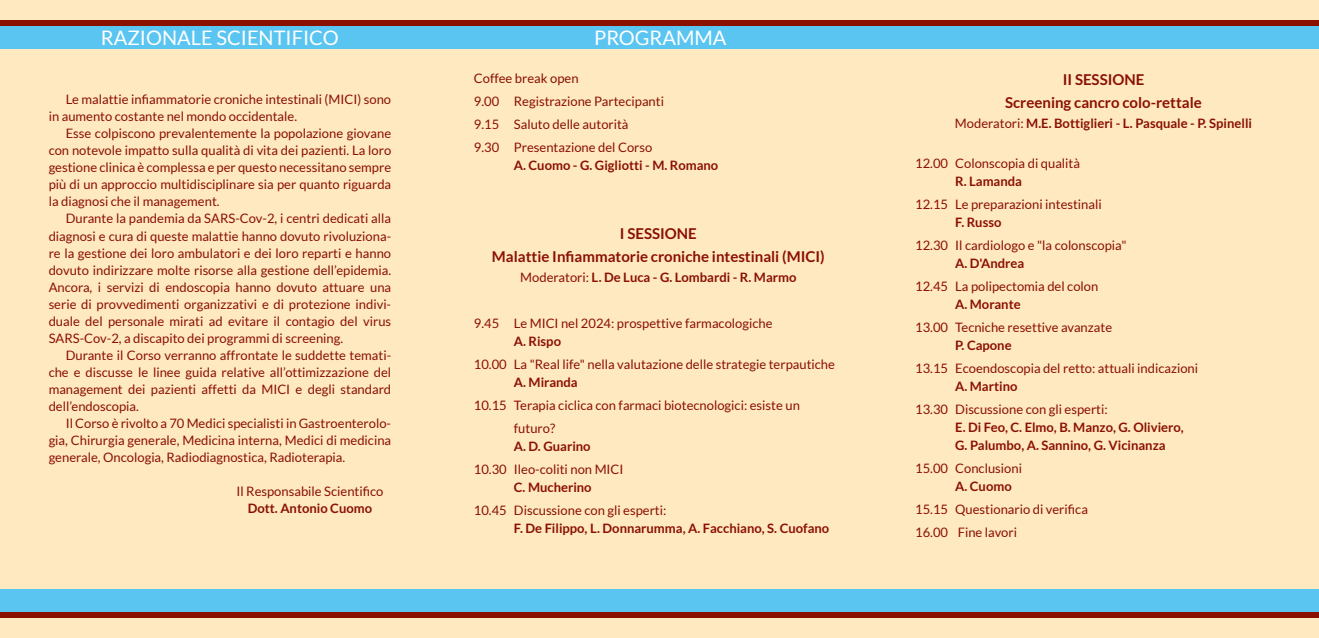
<style>
.page{position:relative;width:1319px;height:638px;background:#fff}
.page>*{position:absolute;margin:0;border:0;box-sizing:border-box;transform-origin:0 0}
.t1{font:20px "Lato";color:#fff}
.t2{font:700 15px/23px "Lato";color:#8a1002;text-align:center}
.t3{font:13px/17px "Lato";color:#8a1002}
.t4{font:700 13px/18px "Lato";color:#8a1002}
.s1{font-weight:400}
</style>
<div class="page">
<div style="left:0;top:0;width:1318px;height:638px;background:#ffe9c0"></div>
<div style="left:0;top:20px;width:1318px;height:28px;background:#5bc5f2"></div>
<div style="left:0;top:20px;width:1318px;height:5px;background:#8a1002"></div>
<div style="left:0;top:590px;width:1318px;height:28px;background:#5bc5f2"></div>
<div style="left:0;top:612px;width:1318px;height:6px;background:#8a1002"></div>
<h1 class="t1" style="left:101px;top:27px;width:239px">RAZIONALE SCIENTIFICO</h1>
<h1 class="t1" style="left:594px;top:27px;width:134px">PROGRAMMA</h1>
<p class="t3" style="left:49px;top:91px;width:344px;text-indent:17px">Le malattie infiammatorie croniche intestinali (MICI) sono in aumento costante nel mondo occidentale.</p>
<p class="t3" style="left:49px;top:125px;width:344px;text-align:justify;text-indent:17px">Esse colpiscono prevalentemente la popolazione giovane con notevole impatto sulla qualità di vita dei pazienti. La loro gestione clinica è complessa e per questo necessitano sempre più di un approccio multidisciplinare sia per quanto riguarda la diagnosi che il management.</p>
<p class="t3" style="left:49px;top:210px;width:344px;text-align:justify;text-indent:17px">Durante la pandemia da SARS-Cov-2, i centri dedicati alla diagnosi e cura di queste malattie hanno dovuto rivoluziona&shy;re la gestione dei loro ambulatori e dei loro reparti e hanno dovuto indirizzare molte risorse alla gestione dell’epidemia.<br>Ancora, i servizi di endoscopia hanno dovuto attuare una serie di provvedimenti organizzativi e di protezione indivi&shy;duale del personale mirati ad evitare il contagio del virus SARS-Cov-2, a discapito dei programmi di screening.</p>
<p class="t3" style="left:49px;top:346px;width:344px;text-align:justify;text-indent:17px">Durante il Corso verranno affrontate le suddette temati&shy;che e discusse le linee guida relative all’ottimizzazione del management dei pazienti affetti da MICI e degli standard dell’endoscopia.</p>
<p class="t3" style="left:49px;top:414px;width:344px;text-align:justify;text-indent:17px">Il Corso è rivolto a 70 Medici specialisti in Gastroenterolo&shy;gia, Chirurgia generale, Medicina interna, Medici di medicina generale, Oncologia, Radiodiagnostica, Radioterapia.</p>
<p class="t3" style="left:236px;top:482px;width:148px">Il Responsabile Scientifico</p>
<p class="t4" style="left:248px;top:499px;width:126px">Dott. Antonio Cuomo</p>
<p class="t3" style="left:474px;top:67px;width:192px;line-height:23px">Coffee break open<br>9.00 Registrazione Partecipanti<br>9.15 Saluto delle autorità<br>9.30 Presentazione del Corso</p>
<p class="t4" style="left:514px;top:156px;width:206px">A. Cuomo - G. Gigliotti - M. Romano</p>
<p class="t2" style="left:492px;top:222px;width:334px">I SESSIONE<br>Malattie Infiammatorie croniche intestinali (MICI)</p>
<p class="t4" style="left:520px;top:268px;width:278px"><span class="s1">Moderatori:</span> L. De Luca - G. Lombardi - R. Marmo</p>
<p class="t3" style="left:474px;top:315px;width:300px">9.45 Le MICI nel 2024: prospettive farmacologiche</p>
<p class="t4" style="left:514px;top:332px;width:49px">A. Rispo</p>
<p class="t3" style="left:474px;top:356px;width:362px">10.00 La "Real life" nella valutazione delle strategie terpautiche</p>
<p class="t4" style="left:514px;top:373px;width:65px">A. Miranda</p>
<p class="t3" style="left:514px;top:394px;width:287px;line-height:23px;text-indent:-40px">10.15 Terapia ciclica con farmaci biotecnologici: esiste un futuro?</p>
<p class="t4" style="left:514px;top:437px;width:78px">A. D. Guarino</p>
<p class="t3" style="left:474px;top:461px;width:151px">10.30 Ileo-coliti non MICI</p>
<p class="t4" style="left:514px;top:478px;width:79px">C. Mucherino</p>
<p class="t3" style="left:474px;top:502px;width:194px">10.45 Discussione con gli esperti:</p>
<p class="t4" style="left:514px;top:519px;width:317px">F. De Filippo, L. Donnarumma, A. Facchiano, S. Cuofano</p>
<p class="t2" style="left:1004px;top:68px;width:198px">II SESSIONE<br>Screening cancro colo-rettale</p>
<p class="t4" style="left:954px;top:114px;width:298px"><span class="s1">Moderatori:</span> M.E. Bottiglieri - L. Pasquale - P. Spinelli</p>
<p class="t3" style="left:915px;top:154px;width:166px">12.00 Colonscopia di qualità</p>
<p class="t4" style="left:955px;top:172px;width:68px">R. Lamanda</p>
<p class="t3" style="left:915px;top:195px;width:188px">12.15 Le preparazioni intestinali</p>
<p class="t4" style="left:955px;top:213px;width:48px">F. Russo</p>
<p class="t3" style="left:915px;top:236px;width:213px">12.30 Il cardiologo e "la colonscopia"</p>
<p class="t4" style="left:955px;top:254px;width:71px">A. D'Andrea</p>
<p class="t3" style="left:915px;top:277px;width:185px">12.45 La polipectomia del colon</p>
<p class="t4" style="left:955px;top:295px;width:67px">A. Morante</p>
<p class="t3" style="left:915px;top:318px;width:198px">13.00 Tecniche resettive avanzate</p>
<p class="t4" style="left:955px;top:336px;width:58px">P. Capone</p>
<p class="t3" style="left:915px;top:359px;width:284px">13.15 Ecoendoscopia del retto: attuali indicazioni</p>
<p class="t4" style="left:955px;top:377px;width:64px">A. Martino</p>
<p class="t3" style="left:915px;top:400px;width:194px">13.30 Discussione con gli esperti:</p>
<p class="t4" style="left:955px;top:418px;width:230px">E. Di Feo, C. Elmo, B. Manzo, G. Oliviero,<br>G. Palumbo, A. Sannino, G. Vicinanza</p>
<p class="t3" style="left:915px;top:460px;width:108px">15.00 Conclusioni</p>
<p class="t4" style="left:955px;top:477px;width:58px">A. Cuomo</p>
<p class="t3" style="left:915px;top:498px;width:174px;line-height:23px">15.15 Questionario di verifica<br>16.00 Fine lavori</p>
</div>
